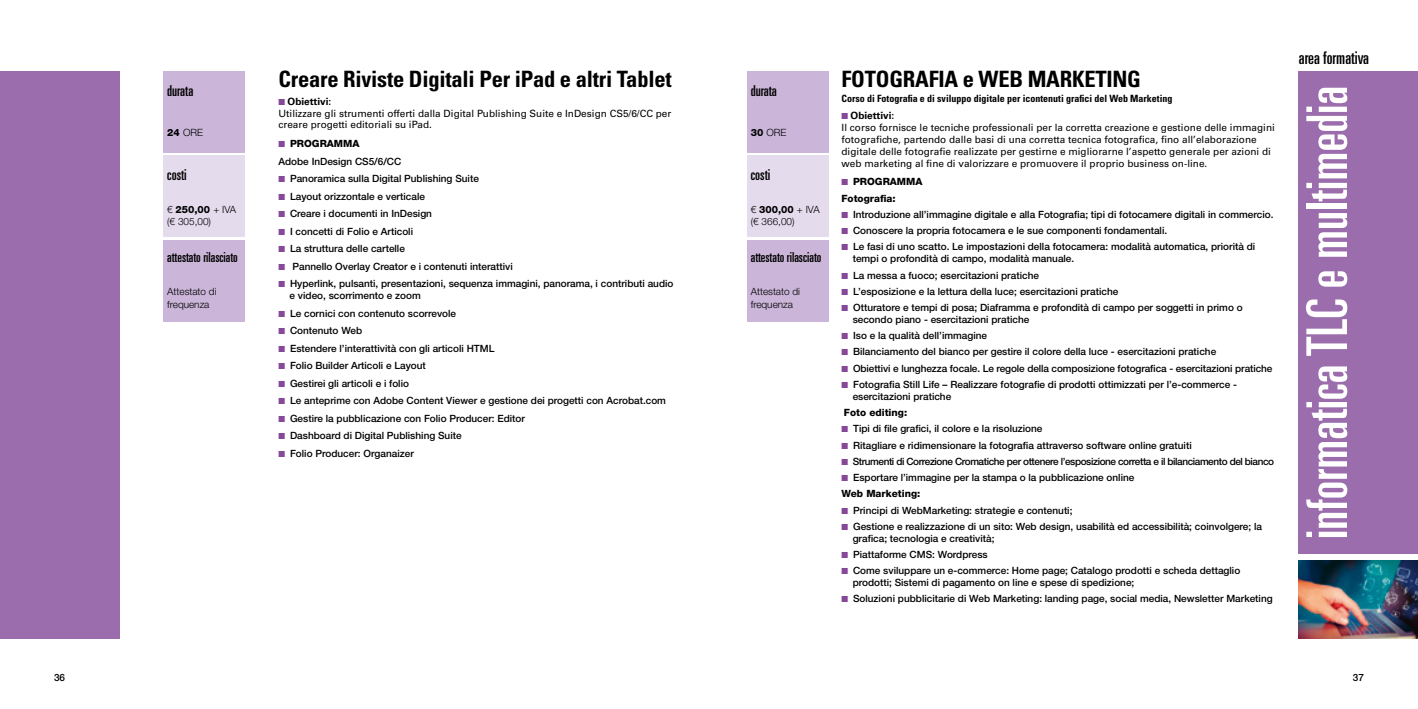
<style>
.page{position:relative;width:1418px;height:709px;background:#fff}
.page>*{position:absolute;margin:0;border:0;box-sizing:border-box;transform-origin:0 0}
.t1{font:ultra-condensed 56.25px "Univers LT Std";color:#fff}
.t2{font:700 condensed 22.5px "Univers LT Std";letter-spacing:-.01em;color:#000}
.t3{font:ultra-condensed 17.5px "Univers LT Std";color:#000}
.t4{font:ultra-condensed 15px "Univers LT Std";color:#000}
.t5{font:ultra-condensed 13.75px "Univers LT Std";color:#000}
.t6{font:500 10px/11.9px "Helvetica Neue LT Std";color:#000}
.t7{font:10px/11.9px "Univers LT Std";color:#000}
.t8{font:300 10px/12.5px "Helvetica Neue LT Std";color:#000}
.t9{font:500 10px "Helvetica Neue LT Std";letter-spacing:-.04em;color:#000}
.t10{font:700 condensed 10px "Univers LT Std";color:#000}
.t11{font:800 10px/16.2px "Helvetica Neue LT Std";color:#000}
.s1{font-weight:800}
.s2{color:#854997}
.s3{font-weight:700}
</style>
<div class="page">
<div style="left:164px;top:71px;width:81px;height:81px;background:#cbb6d9"></div>
<div style="left:164px;top:240px;width:81px;height:81px;background:#cbb6d9"></div>
<div style="left:164px;top:156px;width:81px;height:81px;background:#e4dbed"></div>
<div style="left:747px;top:71px;width:81px;height:81px;background:#cbb6d9"></div>
<div style="left:747px;top:240px;width:81px;height:81px;background:#cbb6d9"></div>
<div style="left:747px;top:156px;width:81px;height:81px;background:#e4dbed"></div>
<div style="left:0;top:71px;width:119px;height:567px;background:#9b6dac"></div>
<div style="left:1298px;top:72px;width:119px;height:482px;background:#9b6dac"></div>
<img style="left:1298px;top:560px;width:119px;height:78px">
<h3 class="t4" style="left:167px;top:82px;width:28px">durata</h3>
<p class="t8" style="left:167px;top:125px;width:37px"><span class="s1">24</span> ORE</p>
<h3 class="t4" style="left:167px;top:166px;width:21px">costi</h3>
<p class="t8" style="left:167px;top:203px;width:70px">€ <span class="s1">250,00</span> + IVA (€ 305,00)</p>
<h3 class="t5" style="left:167px;top:249px;width:72px">attestato rilasciato</h3>
<p class="t8" style="left:167px;top:285px;width:51px">Attestato di frequenza</p>
<h2 class="t2" style="left:278px;top:65px;width:395px">Creare Riviste Digitali Per iPad e altri Tablet</h2>
<p class="t7" style="left:278px;top:95px;width:394px"><span class="s2">■</span> <span class="s3">Obiettivi:<br></span>Utilizzare gli strumenti offerti dalla Digital Publishing Suite e InDesign CS5/6/CC per creare progetti editoriali su iPad.</p>
<p class="t6" style="left:278px;top:135px;width:124px;line-height:17.5px"><span class="s2">■</span> <span class="s1">PROGRAMMA<br></span>Adobe InDesign CS5/6/CC</p>
<p class="t6" style="left:278px;top:173px;width:202px"><span class="s2">■</span> Panoramica sulla Digital Publishing Suite</p>
<p class="t6" style="left:278px;top:190px;width:148px"><span class="s2">■</span> Layout orizzontale e verticale</p>
<p class="t6" style="left:278px;top:208px;width:155px"><span class="s2">■</span> Creare i documenti in InDesign</p>
<p class="t6" style="left:278px;top:225px;width:136px"><span class="s2">■</span> I concetti di Folio e Articoli</p>
<p class="t6" style="left:278px;top:243px;width:128px"><span class="s2">■</span> La struttura delle cartelle</p>
<p class="t6" style="left:278px;top:260px;width:236px"><span class="s2">■</span> Pannello Overlay Creator e i contenuti interattivi</p>
<p class="t6" style="left:289px;top:278px;width:385px;text-indent:-11px"><span class="s2">■</span> Hyperlink, pulsanti, presentazioni, sequenza immagini, panorama, i contributi audio e video, scorrimento e zoom</p>
<p class="t6" style="left:278px;top:307px;width:179px"><span class="s2">■</span> Le cornici con contenuto scorrevole</p>
<p class="t6" style="left:278px;top:324px;width:85px"><span class="s2">■</span> Contenuto Web</p>
<p class="t6" style="left:278px;top:342px;width:217px"><span class="s2">■</span> Estendere l’interattività con gli articoli HTML</p>
<p class="t6" style="left:278px;top:359px;width:149px"><span class="s2">■</span> Folio Builder Articoli e Layout</p>
<p class="t6" style="left:278px;top:377px;width:132px"><span class="s2">■</span> Gestirei gli articoli e i folio</p>
<p class="t6" style="left:278px;top:394px;width:389px"><span class="s2">■</span> Le anteprime con Adobe Content Viewer e gestione dei progetti con Acrobat.com</p>
<p class="t6" style="left:278px;top:412px;width:248px"><span class="s2">■</span> Gestire la pubblicazione con Folio Producer: Editor</p>
<p class="t6" style="left:278px;top:429px;width:185px"><span class="s2">■</span> Dashboard di Digital Publishing Suite</p>
<p class="t6" style="left:278px;top:447px;width:137px"><span class="s2">■</span> Folio Producer: Organaizer</p>
<h3 class="t4" style="left:750px;top:82px;width:28px">durata</h3>
<p class="t8" style="left:750px;top:125px;width:37px"><span class="s1">30</span> ORE</p>
<h3 class="t4" style="left:750px;top:166px;width:21px">costi</h3>
<p class="t8" style="left:750px;top:203px;width:70px">€ <span class="s1">300,00</span> + IVA (€ 366,00)</p>
<h3 class="t5" style="left:750px;top:249px;width:72px">attestato rilasciato</h3>
<p class="t8" style="left:750px;top:285px;width:51px">Attestato di frequenza</p>
<h2 class="t2" style="left:841px;top:65px;width:301px">FOTOGRAFIA e WEB MARKETING</h2>
<p class="t10" style="left:841px;top:92px;width:332px">Corso di Fotografia e di sviluppo digitale per icontenuti grafici del Web Marketing</p>
<p class="t7" style="left:841px;top:110px;width:435px"><span class="s2">■</span> <span class="s3">Obiettivi:<br></span>Il corso fornisce le tecniche professionali per la corretta creazione e gestione delle immagini fotografiche, partendo dalle basi di una corretta tecnica fotografica, fino all’elaborazione digitale delle fotografie realizzate per gestirne e migliorarne l’aspetto generale per azioni di web marketing al fine di valorizzare e promuovere il proprio business on-line.</p>
<p class="t11" style="left:841px;top:174px;width:82px"><span class="s2">■</span> PROGRAMMA<br>Fotografia:</p>
<p class="t6" style="left:841px;top:208px;width:433px"><span class="s2">■</span> Introduzione all’immagine digitale e alla Fotografia; tipi di fotocamere digitali in commercio.</p>
<p class="t6" style="left:841px;top:224px;width:327px"><span class="s2">■</span> Conoscere la propria fotocamera e le sue componenti fondamentali.</p>
<p class="t6" style="left:852px;top:241px;width:404px;text-indent:-11px"><span class="s2">■</span> Le fasi di uno scatto. Le impostazioni della fotocamera: modalità automatica, priorità di tempi o profondità di campo, modalità manuale.</p>
<p class="t6" style="left:841px;top:269px;width:199px"><span class="s2">■</span> La messa a fuoco; esercitazioni pratiche</p>
<p class="t6" style="left:841px;top:285px;width:278px"><span class="s2">■</span> L’esposizione e la lettura della luce; esercitazioni pratiche</p>
<p class="t6" style="left:852px;top:301px;width:391px;text-indent:-11px"><span class="s2">■</span> Otturatore e tempi di posa; Diaframma e profondità di campo per soggetti in primo o secondo piano - esercitazioni pratiche</p>
<p class="t6" style="left:841px;top:329px;width:147px"><span class="s2">■</span> Iso e la qualità dell’immagine</p>
<p class="t6" style="left:841px;top:346px;width:376px"><span class="s2">■</span> Bilanciamento del bianco per gestire il colore della luce - esercitazioni pratiche</p>
<p class="t6" style="left:841px;top:362px;width:432px"><span class="s2">■</span> Obiettivi e lunghezza focale. Le regole della composizione fotografica - esercitazioni pratiche</p>
<p class="t6" style="left:852px;top:378px;width:386px;text-indent:-11px"><span class="s2">■</span> Fotografia Still Life – Realizzare fotografie di prodotti ottimizzati per l’e-commerce - esercitazioni pratiche</p>
<p class="t11" style="left:844px;top:404px;width:65px">Foto editing:</p>
<p class="t6" style="left:841px;top:423px;width:202px"><span class="s2">■</span> Tipi di file grafici, il colore e la risoluzione</p>
<p class="t6" style="left:841px;top:439px;width:352px"><span class="s2">■</span> Ritagliare e ridimensionare la fotografia attraverso software online gratuiti</p>
<p class="t9" style="left:841px;top:455px;width:434px"><span class="s2">■</span> Strumenti di Correzione Cromatiche per ottenere l’esposizione corretta e il bilanciamento del bianco</p>
<p class="t6" style="left:841px;top:469px;width:294px;line-height:16.2px"><span class="s2">■</span> Esportare l’immagine per la stampa o la pubblicazione online<br><span class="s1">Web Marketing:</span></p>
<p class="t6" style="left:841px;top:504px;width:232px"><span class="s2">■</span> Principi di WebMarketing: strategie e contenuti;</p>
<p class="t6" style="left:852px;top:520px;width:411px;text-indent:-11px"><span class="s2">■</span> Gestione e realizzazione di un sito: Web design, usabilità ed accessibilità; coinvolgere; la grafica; tecnologia e creatività;</p>
<p class="t6" style="left:841px;top:548px;width:148px"><span class="s2">■</span> Piattaforme CMS: Wordpress</p>
<p class="t6" style="left:852px;top:564px;width:389px;text-indent:-11px"><span class="s2">■</span> Come sviluppare un e-commerce: Home page; Catalogo prodotti e scheda dettaglio prodotti; Sistemi di pagamento on line e spese di spedizione;</p>
<p class="t6" style="left:841px;top:593px;width:432px"><span class="s2">■</span> Soluzioni pubblicitarie di Web Marketing: landing page, social media, Newsletter Marketing</p>
<h3 class="t3" style="left:1298px;top:48px;width:72px">area formativa</h3>
<h1 class="t1" style="left:1294px;top:539px;width:455px;rotate:-90deg">informatica TLC e multimedia</h1>
<p class="t6" style="left:54px;top:671px;width:13px">36</p>
<p class="t6" style="left:1352px;top:671px;width:13px">37</p>
</div>
